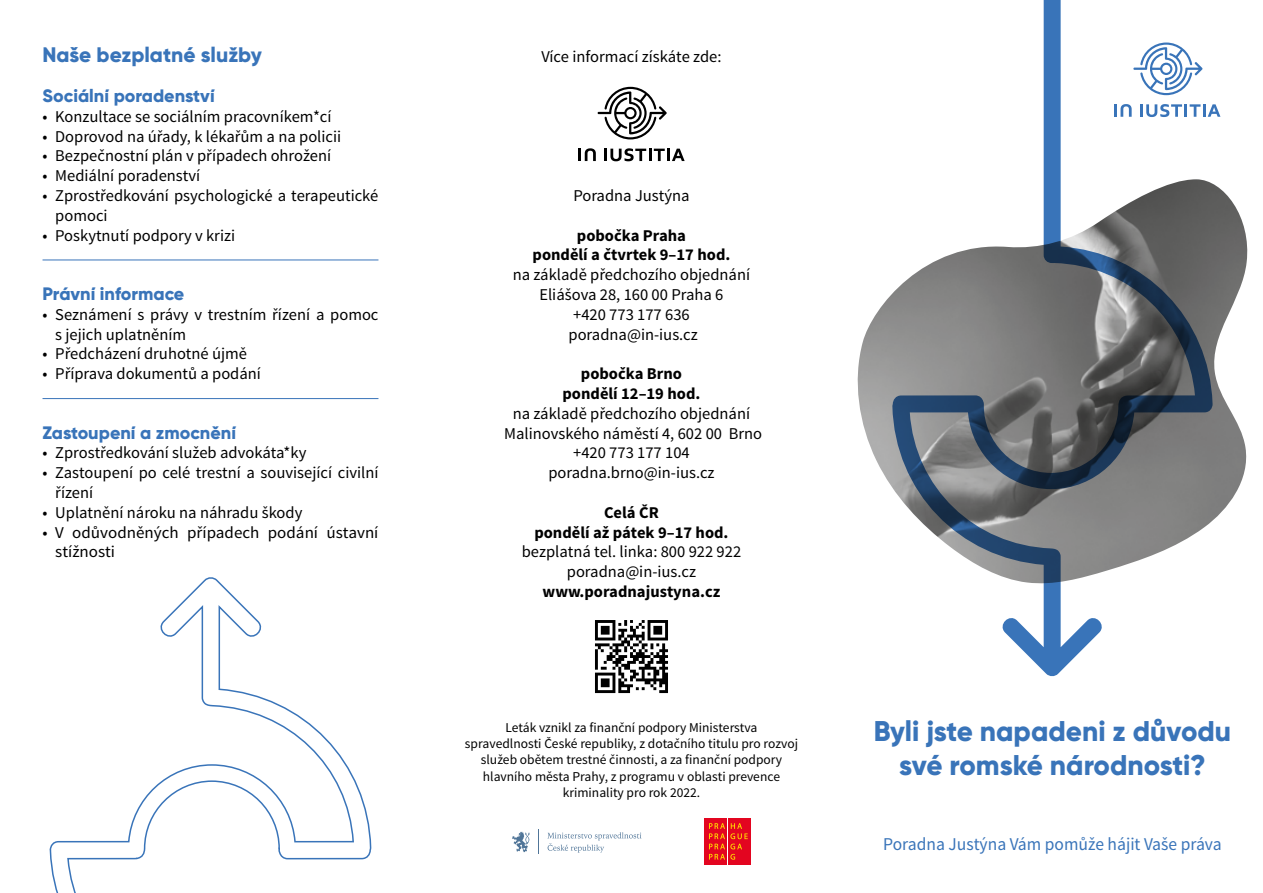
<style>
.page{position:relative;width:1263px;height:893px;background:#fff}
.page>*{position:absolute;margin:0;border:0;box-sizing:border-box;transform-origin:0 0}
.t1{font:800 28.5px/34.2px "Gilroy";color:#3974b9;text-align:center}
.t2{font:800 21px "Gilroy";color:#3974b9}
.t3{font:800 18px "Gilroy";color:#3974b9}
.t4{font:18px "Source Sans Pro";color:#3974b9}
.t5{font:16.5px/19.8px "Source Sans Pro";color:#000}
.t6{font:700 16.5px/19.8px "Source Sans Pro";color:#000;text-align:center}
.t7{font:13.5px/16.2px "Source Sans Pro";color:#000;text-align:center}
</style>
<div class="page">
<hr style="left:43px;top:260px;width:335px;height:1px;background:#3974b9">
<hr style="left:43px;top:398px;width:335px;height:1px;background:#3974b9">
<svg style="left:578px;top:148px;width:18px;height:13px"></svg>
<svg style="left:604px;top:148px;width:81px;height:13px"></svg>
<svg style="left:597px;top:87px;width:70px;height:52px"></svg>
<svg style="left:595px;top:620px;width:73px;height:73px"></svg>
<svg style="left:1212px;top:104px;width:8px;height:13px"></svg>
<svg style="left:49px;top:577px;width:323px;height:316px"></svg>
<svg style="left:547px;top:832px;width:94px;height:21px"></svg>
<svg style="left:538px;top:830px;width:1px;height:24px"></svg>
<svg style="left:512px;top:832px;width:18px;height:20px"></svg>
<div style="left:704px;top:819px;width:23px;height:46px;background:#e30520"></div>
<div style="left:728px;top:819px;width:23px;height:46px;background:#e30520"></div>
<svg style="left:709px;top:823px;width:39px;height:37px"></svg>
<img style="left:857px;top:183px;width:391px;height:338px">
<svg style="left:892px;top:0;width:320px;height:677px"></svg>
<p class="t2" style="left:43px;top:42px;width:221px">Naše bezplatné služby</p>
<p class="t3" style="left:43px;top:84px;width:174px">Sociální poradenství</p>
<p class="t5" style="left:43px;top:107px;width:290px">• Konzultace se sociálním pracovníkem*cí</p>
<p class="t5" style="left:43px;top:126px;width:300px">• Doprovod na úřady, k lékařům a na policii</p>
<p class="t5" style="left:43px;top:146px;width:290px">• Bezpečnostní plán v případech ohrožení</p>
<p class="t5" style="left:43px;top:166px;width:159px">• Mediální poradenství</p>
<p class="t5" style="left:55px;top:186px;width:325px;text-indent:-13px">• Zprostředkování psychologické a terapeutické pomoci</p>
<p class="t5" style="left:43px;top:225px;width:194px">• Poskytnutí podpory v krizi</p>
<p class="t3" style="left:43px;top:282px;width:143px">Právní informace</p>
<p class="t5" style="left:55px;top:305px;width:325px;text-indent:-13px">• Seznámení s právy v trestním řízení a pomoc s jejich uplatněním</p>
<p class="t5" style="left:43px;top:344px;width:206px">• Předcházení druhotné újmě</p>
<p class="t5" style="left:43px;top:364px;width:220px">• Příprava dokumentů a podání</p>
<p class="t3" style="left:43px;top:421px;width:195px">Zastoupení a zmocnění</p>
<p class="t5" style="left:43px;top:443px;width:265px">• Zprostředkování služeb advokáta*ky</p>
<p class="t5" style="left:55px;top:463px;width:325px;text-indent:-13px">• Zastoupení po celé trestní a související civilní řízení</p>
<p class="t5" style="left:43px;top:503px;width:261px">• Uplatnění nároku na náhradu škody</p>
<p class="t5" style="left:55px;top:522px;width:325px;text-indent:-13px">• V odůvodněných případech podání ústavní stížnosti</p>
<p class="t5" style="left:541px;top:47px;width:182px">Více informací získáte zde:</p>
<p class="t5" style="left:573px;top:186px;width:118px">Poradna Justýna</p>
<p class="t6" style="left:533px;top:226px;width:199px">pobočka Praha<br>pondělí a čtvrtek 9–17 hod.</p>
<p class="t5" style="left:513px;top:265px;width:239px;text-align:center">na základě předchozího objednání<br>Eliášova 28, 160 00 Praha 6<br>+420 773 177 636 poradna@in-ius.cz</p>
<p class="t6" style="left:562px;top:364px;width:139px">pobočka Brno pondělí 12–19 hod.</p>
<p class="t5" style="left:504px;top:404px;width:259px;text-align:center">na základě předchozího objednání<br>Malinovského náměstí 4, 602 00 Brno +420 773 177 104 poradna.brno@in-ius.cz</p>
<p class="t6" style="left:534px;top:503px;width:196px">Celá ČR<br>pondělí až pátek 9–17 hod.</p>
<p class="t5" style="left:522px;top:542px;width:221px;text-align:center">bezplatná tel. linka: 800 922 922 poradna@in-ius.cz</p>
<p class="t6" style="left:542px;top:582px;width:179px">www.poradnajustyna.cz</p>
<p class="t7" style="left:465px;top:720px;width:334px">Leták vznikl za finanční podpory Ministerstva<br>spravedlnosti České republiky, z dotačního titulu pro rozvoj služeb obětem trestné činnosti, a za finanční podpory hlavního města Prahy, z programu v oblasti prevence kriminality pro rok 2022.</p>
<h1 class="t1" style="left:874px;top:714px;width:359px">Byli jste napadeni z důvodu své romské národnosti?</h1>
<p class="t4" style="left:883px;top:833px;width:340px">Poradna Justýna Vám pomůže hájit Vaše práva</p>
</div>
